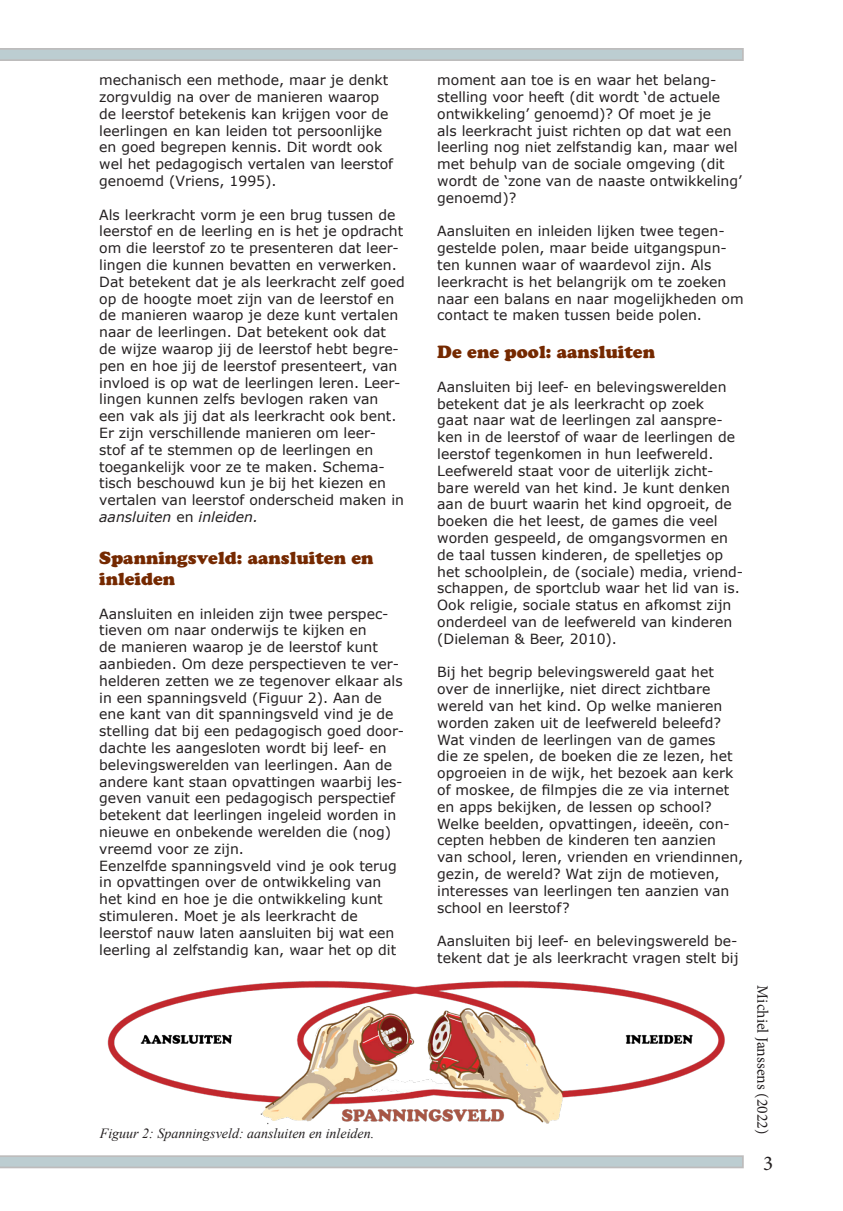
<style>
.page{position:relative;width:843px;height:1211px;background:#fff}
.page>*{position:absolute;margin:0;border:0;box-sizing:border-box;transform-origin:0 0}
.t1{font:21px "Minion Pro";color:#231f20}
.t2{font:17.5px/21px "Cooper Black Std";color:#752900}
.t3{font:15.75px "Minion Pro";color:#231f20}
.t4{font:14px/16.8px "Verdana";color:#231f20}
.t5{font:italic 14px "Times New Roman";color:#231f20}
.s1{font-style:italic}
</style>
<div class="page">
<svg style="left:0;top:48px;width:744px;height:13px;background:#bcc8cb"></svg>
<svg style="left:0;top:1155px;width:744px;height:13px;background:#bdc9cc"></svg>
<img style="left:107px;top:981px;width:618px;height:144px">
<p class="t4" style="left:99px;top:71px;width:295px">mechanisch een methode, maar je denkt zorgvuldig na over de manieren waarop de leerstof betekenis kan krijgen voor de leerlingen en kan leiden tot persoonlijke en goed begrepen kennis. Dit wordt ook wel het pedagogisch vertalen van leerstof genoemd (Vriens, 1995).</p>
<p class="t4" style="left:99px;top:206px;width:307px">Als leerkracht vorm je een brug tussen de leerstof en de leerling en is het je opdracht om die leerstof zo te presenteren dat leer&shy;lingen die kunnen bevatten en verwerken.<br>Dat betekent dat je als leerkracht zelf goed op de hoogte moet zijn van de leerstof en de manieren waarop je deze kunt vertalen naar de leerlingen. Dat betekent ook dat de wijze waarop jij de leerstof hebt begre&shy;pen en hoe jij de leerstof presenteert, van invloed is op wat de leerlingen leren. Leer&shy;lingen kunnen zelfs bevlogen raken van een vak als jij dat als leerkracht ook bent.</p>
<p class="t4" style="left:99px;top:424px;width:306px">Er zijn verschillende manieren om leer&shy;stof af te stemmen op de leerlingen en toegankelijk voor ze te maken. Schema&shy;tisch beschouwd kun je bij het kiezen en vertalen van leerstof onderscheid maken in <span class="s1">aansluiten</span> en <span class="s1">inleiden.</span></p>
<p class="t2" style="left:99px;top:547px;width:276px">Spanningsveld: aansluiten en inleiden</p>
<p class="t4" style="left:99px;top:605px;width:306px">Aansluiten en inleiden zijn twee perspec&shy;tieven om naar onderwijs te kijken en<br>de manieren waarop je de leerstof kunt aanbieden. Om deze perspectieven te ver&shy;helderen zetten we ze tegenover elkaar als in een spanningsveld (Figuur 2). Aan de ene kant van dit spanningsveld vind je de stelling dat bij een pedagogisch goed door&shy;dachte les aangesloten wordt bij leef- en belevingswerelden van leerlingen. Aan de andere kant staan opvattingen waarbij les&shy;geven vanuit een pedagogisch perspectief betekent dat leerlingen ingeleid worden in nieuwe en onbekende werelden die (nog) vreemd voor ze zijn.</p>
<p class="t4" style="left:99px;top:857px;width:299px">Eenzelfde spanningsveld vind je ook terug in opvattingen over de ontwikkeling van het kind en hoe je die ontwikkeling kunt stimuleren. Moet je als leerkracht de leerstof nauw laten aansluiten bij wat een leerling al zelfstandig kan, waar het op dit</p>
<p class="t5" style="left:100px;top:1123px;width:276px">Figuur 2: Spanningsveld: aansluiten en inleiden.</p>
<p class="t4" style="left:437px;top:71px;width:306px">moment aan toe is en waar het belang&shy;stelling voor heeft (dit wordt ‘de actuele ontwikkeling’ genoemd)? Of moet je je<br>als leerkracht juist richten op dat wat een leerling nog niet zelfstandig kan, maar wel met behulp van de sociale omgeving (dit wordt de ‘zone van de naaste ontwikkeling’ genoemd)?</p>
<p class="t4" style="left:437px;top:223px;width:308px">Aansluiten en inleiden lijken twee tegen&shy;gestelde polen, maar beide uitgangspun&shy;ten kunnen waar of waardevol zijn. Als leerkracht is het belangrijk om te zoeken naar een balans en naar mogelijkheden om contact te maken tussen beide polen.</p>
<p class="t2" style="left:437px;top:341px;width:219px">De ene pool: aansluiten</p>
<p class="t4" style="left:437px;top:378px;width:308px">Aansluiten bij leef- en belevingswerelden betekent dat je als leerkracht op zoek<br>gaat naar wat de leerlingen zal aanspre&shy;ken in de leerstof of waar de leerlingen de leerstof tegenkomen in hun leefwereld.<br>Leefwereld staat voor de uiterlijk zicht&shy;bare wereld van het kind. Je kunt denken aan de buurt waarin het kind opgroeit, de boeken die het leest, de games die veel worden gespeeld, de omgangsvormen en de taal tussen kinderen, de spelletjes op het schoolplein, de (sociale) media, vriend&shy;schappen, de sportclub waar het lid van is.<br>Ook religie, sociale status en afkomst zijn onderdeel van de leefwereld van kinderen (Dieleman &amp; Beer, 2010).</p>
<p class="t4" style="left:437px;top:664px;width:308px">Bij het begrip belevingswereld gaat het over de innerlijke, niet direct zichtbare wereld van het kind. Op welke manieren worden zaken uit de leefwereld beleefd?<br>Wat vinden de leerlingen van de games<br>die ze spelen, de boeken die ze lezen, het opgroeien in de wijk, het bezoek aan kerk of moskee, de filmpjes die ze via internet en apps bekijken, de lessen op school?<br>Welke beelden, opvattingen, ideeën, con&shy;cepten hebben de kinderen ten aanzien van school, leren, vrienden en vriendinnen, gezin, de wereld? Wat zijn de motieven, interesses van leerlingen ten aanzien van school en leerstof?</p>
<p class="t4" style="left:437px;top:932px;width:303px">Aansluiten bij leef- en belevingswereld be&shy;tekent dat je als leerkracht vragen stelt bij</p>
<p class="t3" style="left:773px;top:985px;width:150px;rotate:90deg">Michiel Janssens (2022)</p>
<h1 class="t1" style="left:763px;top:1149px;width:12px">3</h1>
</div>
